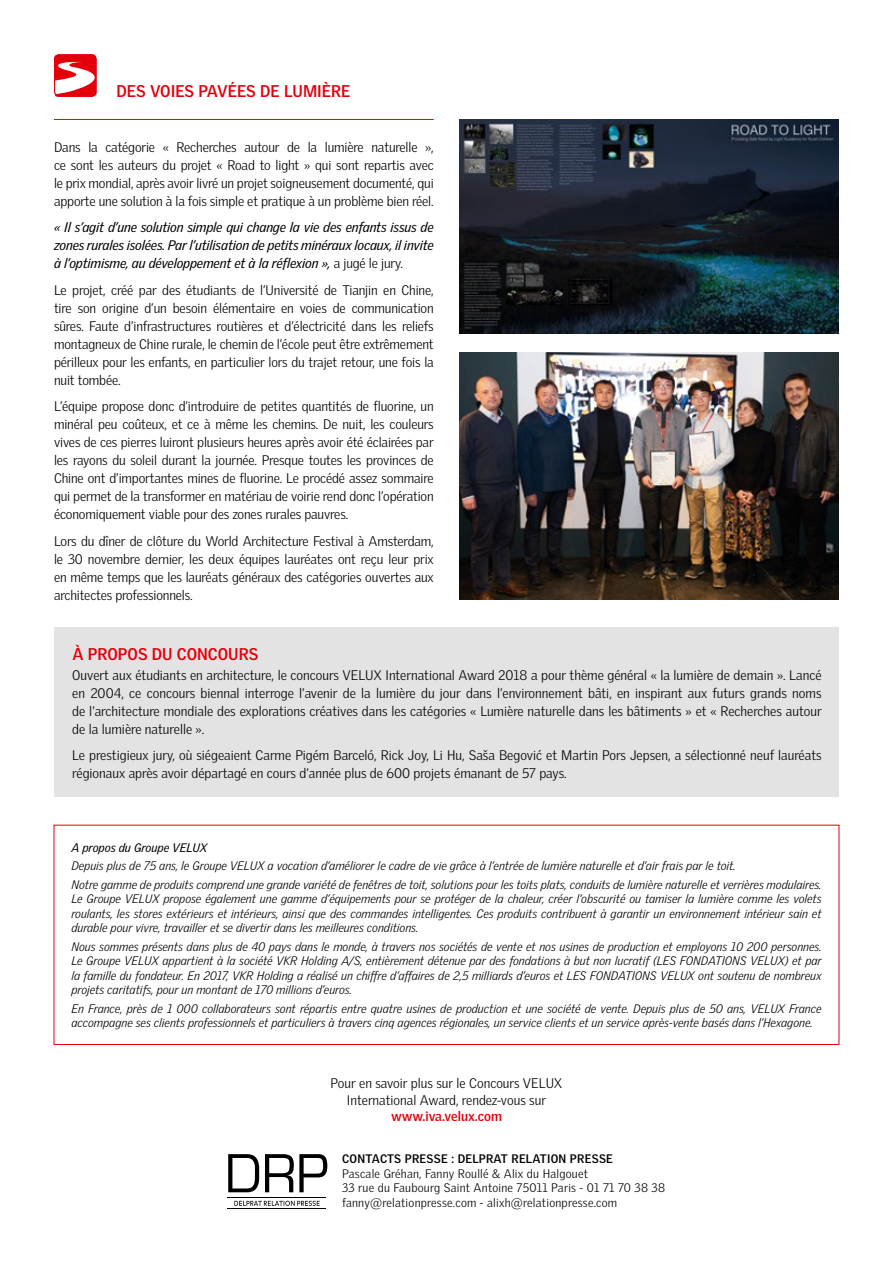
<style>
.page{position:relative;width:893px;height:1263px;background:#fff}
.page>*{position:absolute;margin:0;border:0;box-sizing:border-box;transform-origin:0 0}
.t1{font:700 16.5px "Velux Gothic";color:#e3000b}
.t2{font:300 13.5px/18px "Velux Gothic";letter-spacing:-.005em;color:#000;text-align:justify}
.t3{font:italic 13.5px/18px "Velux Gothic";letter-spacing:-.01em;color:#000;text-align:justify}
.t4{font:700 13.5px "Velux Gothic";color:#e3000b}
.t5{font:italic 300 12px/14.4px "Velux Gothic";color:#000}
.t6{font:300 12px/14.4px "Velux Gothic";letter-spacing:.02em;color:#000}
.t7{font:700 12px "Velux Gothic";letter-spacing:.02em;color:#000}
.t8{font:italic 12px "Velux Gothic";color:#000}
.s1{font-weight:300;font-style:normal}
</style>
<div class="page">
<div style="left:54px;top:628px;width:785px;height:169px;background:#e3e3e3"></div>
<svg style="left:265px;top:1154px;width:62px;height:38px"></svg>
<svg style="left:228px;top:1154px;width:31px;height:38px"></svg>
<svg style="left:234px;top:1201px;width:86px;height:5px"></svg>
<hr style="left:228px;top:1197px;width:98px;height:1px;background:#000">
<hr style="left:228px;top:1209px;width:98px;height:1px;background:#000">
<div style="left:54px;top:825px;width:785px;height:220px;border:1px solid #e3000b"></div>
<hr style="left:54px;top:119px;width:380px;height:1px;background:#e3000b">
<div style="left:54px;top:54px;width:43px;height:43px;background:#e3000b;border-radius:5px"></div>
<svg style="left:56px;top:61px;width:39px;height:34px"></svg>
<div style="left:54px;top:54px;width:43px;height:43px;border:1px solid #e3000b;border-radius:5px"></div>
<img style="left:459px;top:120px;width:380px;height:214px">
<img style="left:459px;top:353px;width:380px;height:247px">
<p class="t1" style="left:117px;top:80px;width:235px">DES VOIES PAVÉES DE LUMIÈRE</p>
<p class="t2" style="left:54px;top:138px;width:381px">Dans la catégorie « Recherches autour de la lumière naturelle », ce sont les auteurs du projet « Road to light » qui sont repartis avec le prix mondial, après avoir livré un projet soigneusement documenté, qui apporte une solution à la fois simple et pratique à un problème bien réel.</p>
<p class="t3" style="left:54px;top:218px;width:381px">« Il s’agit d’une solution simple qui change la vie des enfants issus de zones rurales isolées. Par l’utilisation de petits minéraux locaux, il invite à l’optimisme, au développement et à la réflexion », <span class="s1">a jugé le jury.</span></p>
<p class="t2" style="left:54px;top:281px;width:381px">Le projet, créé par des étudiants de l’Université de Tianjin en Chine, tire son origine d’un besoin élémentaire en voies de communication sûres. Faute d’infrastructures routières et d’électricité dans les reliefs montagneux de Chine rurale, le chemin de l’école peut être extrêmement périlleux pour les enfants, en particulier lors du trajet retour, une fois la nuit tombée.</p>
<p class="t2" style="left:54px;top:397px;width:381px">L’équipe propose donc d’introduire de petites quantités de fluorine, un minéral peu coûteux, et ce à même les chemins. De nuit, les couleurs vives de ces pierres luiront plusieurs heures après avoir été éclairées par les rayons du soleil durant la journée. Presque toutes les provinces de Chine ont d’importantes mines de fluorine. Le procédé assez sommaire qui permet de la transformer en matériau de voirie rend donc l’opération économiquement viable pour des zones rurales pauvres.</p>
<p class="t2" style="left:54px;top:532px;width:381px">Lors du dîner de clôture du World Architecture Festival à Amsterdam, le 30 novembre dernier, les deux équipes lauréates ont reçu leur prix en même temps que les lauréats généraux des catégories ouvertes aux architectes professionnels.</p>
<p class="t1" style="left:72px;top:643px;width:187px">À PROPOS DU CONCOURS</p>
<p class="t2" style="left:72px;top:665px;width:751px">Ouvert aux étudiants en architecture, le concours VELUX International Award 2018 a pour thème général « la lumière de demain ». Lancé en 2004, ce concours biennal interroge l’avenir de la lumière du jour dans l’environnement bâti, en inspirant aux futurs grands noms de l’architecture mondiale des explorations créatives dans les catégories « Lumière naturelle dans les bâtiments » et « Recherches autour de la lumière naturelle ».</p>
<p class="t2" style="left:72px;top:746px;width:751px">Le prestigieux jury, où siégeaient Carme Pigém Barceló, Rick Joy, Li Hu, Saša Begović et Martin Pors Jepsen, a sélectionné neuf lauréats régionaux après avoir départagé en cours d’année plus de 600 projets émanant de 57 pays.</p>
<p class="t8" style="left:71px;top:840px;width:137px">A propos du Groupe VELUX</p>
<p class="t5" style="left:71px;top:856px;width:752px;line-height:18.6px">Depuis plus de 75 ans, le Groupe VELUX a vocation d’améliorer le cadre de vie grâce à l’entrée de lumière naturelle et d’air frais par le toit.<br>Notre gamme de produits comprend une grande variété de fenêtres de toit, solutions pour les toits plats, conduits de lumière naturelle et verrières modulaires.</p>
<p class="t5" style="left:71px;top:892px;width:752px;text-align:justify">Le Groupe VELUX propose également une gamme d’équipements pour se protéger de la chaleur, créer l’obscurité ou tamiser la lumière comme les volets roulants, les stores extérieurs et intérieurs, ainsi que des commandes intelligentes. Ces produits contribuent à garantir un environnement intérieur sain et durable pour vivre, travailler et se divertir dans les meilleures conditions.</p>
<p class="t5" style="left:71px;top:939px;width:752px;text-align:justify">Nous sommes présents dans plus de 40 pays dans le monde, à travers nos sociétés de vente et nos usines de production et employons 10 200 personnes.<br>Le Groupe VELUX appartient à la société VKR Holding A/S, entièrement détenue par des fondations à but non lucratif (LES FONDATIONS VELUX) et par la famille du fondateur. En 2017, VKR Holding a réalisé un chiffre d’affaires de 2,5 milliards d’euros et LES FONDATIONS VELUX ont soutenu de nombreux projets caritatifs, pour un montant de 170 millions d’euros.</p>
<p class="t5" style="left:71px;top:1001px;width:752px">En France, près de 1 000 collaborateurs sont répartis entre quatre usines de production et une société de vente. Depuis plus de 50 ans, VELUX France accompagne ses clients professionnels et particuliers à travers cinq agences régionales, un service clients et un service après-vente basés dans l’Hexagone.</p>
<p class="t2" style="left:331px;top:1075px;width:233px;line-height:16.2px;text-align:center">Pour en savoir plus sur le Concours VELUX<br>International Award, rendez-vous sur</p>
<p class="t4" style="left:391px;top:1107px;width:112px">www.iva.velux.com</p>
<p class="t7" style="left:342px;top:1151px;width:272px">CONTACTS PRESSE : DELPRAT RELATION PRESSE</p>
<p class="t6" style="left:342px;top:1166px;width:324px">Pascale Gréhan, Fanny Roullé &amp; Alix du Halgouet<br>33 rue du Faubourg Saint Antoine 75011 Paris - 01 71 70 38 38 fanny@relationpresse.com - alixh@relationpresse.com</p>
</div>
